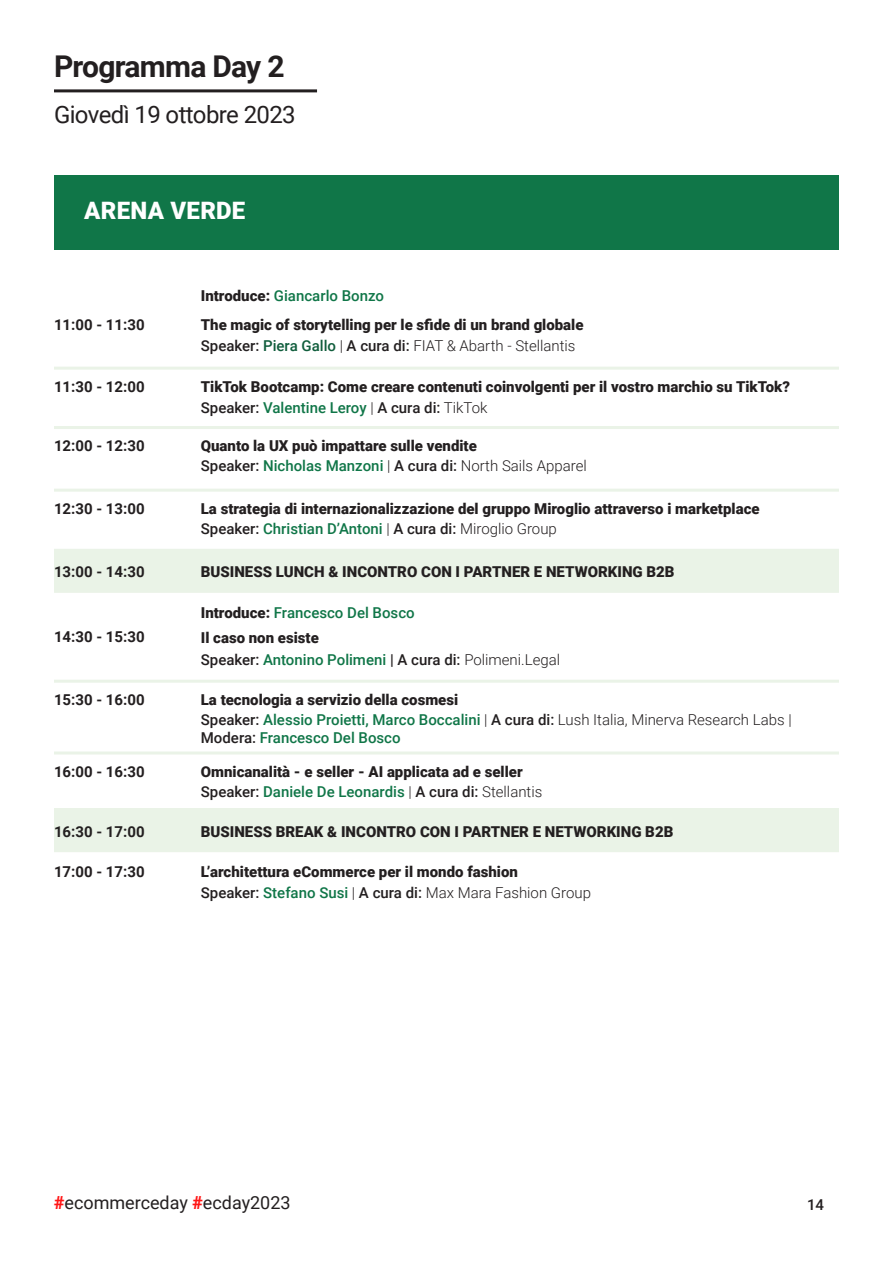
<style>
.page{position:relative;width:893px;height:1263px;background:#fff}
.page>*{position:absolute;margin:0;border:0;box-sizing:border-box;transform-origin:0 0}
.t1{font:700 30px "Roboto";letter-spacing:-.025em;color:#231f20}
.t2{font:24px "Roboto";letter-spacing:-.025em;color:#231f20}
.t3{font:900 24px "Roboto";letter-spacing:.01em;color:#fff}
.t4{font:18px "Roboto";color:#231f20}
.t5{font:900 15px "Roboto";color:#231f20}
.t6{font:300 15px "Roboto";color:#231f20}
.t7{font:500 15px "Roboto";color:#107648}
.t8{font:700 15px "Roboto";color:#231f20}
.t9{font:500 15px "Roboto";color:#231f20}
.s1{font-weight:900;color:#231f20}
.s2{font-weight:500}
.s3{font-weight:500;color:#105d3c}
.s4{color:#107648}
.s5{font-weight:300}
.s6{font-weight:500;color:#107648}
.s7{color:#231f20}
.s8{font-weight:300;color:#231f20}
.s9{font-weight:900;color:#ff1616}
</style>
<div class="page">
<div style="left:54px;top:175px;width:785px;height:75px;background:#107648"></div>
<div style="left:54px;top:549px;width:785px;height:42px;background:#eaf3e7"></div>
<div style="left:54px;top:808px;width:785px;height:42px;background:#eaf3e7"></div>
<hr style="left:54px;top:89px;width:263px;height:3px;background:#231f20">
<hr style="left:54px;top:367px;width:785px;height:3px;background:#eaf3e7">
<hr style="left:54px;top:489px;width:785px;height:3px;background:#eaf3e7">
<hr style="left:54px;top:680px;width:785px;height:3px;background:#eaf3e7">
<hr style="left:54px;top:751px;width:785px;height:3px;background:#eaf3e7">
<hr style="left:54px;top:426px;width:785px;height:3px;background:#eaf3e7">
<hr style="left:54px;top:590px;width:785px;height:3px;background:#eaf3e7">
<hr style="left:54px;top:849px;width:785px;height:3px;background:#eaf3e7">
<p class="t1" style="left:54px;top:45px;width:232px">Programma Day 2</p>
<p class="t2" style="left:54px;top:97px;width:243px">Giovedì 19 ottobre 2023</p>
<p class="t3" style="left:84px;top:193px;width:163px">ARENA VERDE</p>
<p class="t7" style="left:201px;top:285px;width:185px"><span class="s1">Introduce:</span> Giancarlo Bonzo</p>
<p class="t8" style="left:54px;top:314px;width:92px">11:00 - 11:30</p>
<p class="t5" style="left:201px;top:314px;width:384px">The magic of storytelling per le sfide di un brand globale</p>
<p class="t6" style="left:201px;top:335px;width:376px"><span class="s2">Speaker:</span> <span class="s3">Piera Gallo</span> | <span class="s2">A cura di:</span> FIAT &amp; Abarth - Stellantis</p>
<p class="t8" style="left:54px;top:376px;width:92px">11:30 - 12:00</p>
<p class="t5" style="left:201px;top:376px;width:591px">TikTok Bootcamp: Come creare contenuti coinvolgenti per il vostro marchio su TikTok?</p>
<p class="t9" style="left:201px;top:397px;width:288px">Speaker: <span class="s4">Valentine Leroy</span> <span class="s5">|</span> A cura di: <span class="s5">TikTok</span></p>
<p class="t8" style="left:54px;top:435px;width:92px">12:00 - 12:30</p>
<p class="t5" style="left:201px;top:435px;width:278px">Quanto la UX può impattare sulle vendite</p>
<p class="t6" style="left:201px;top:455px;width:388px"><span class="s2">Speaker:</span> <span class="s6">Nicholas Manzoni</span> | <span class="s2">A cura di:</span> North Sails Apparel</p>
<p class="t8" style="left:54px;top:498px;width:92px">12:30 - 13:00</p>
<p class="t5" style="left:201px;top:498px;width:560px">La strategia di internazionalizzazione del gruppo Miroglio attraverso i marketplace</p>
<p class="t7" style="left:201px;top:518px;width:358px"><span class="s7">Speaker:</span> Christian D’Antoni <span class="s8">|</span> <span class="s7">A cura di:</span> <span class="s8">Miroglio Group</span></p>
<p class="t8" style="left:54px;top:561px;width:92px">13:00 - 14:30</p>
<p class="t5" style="left:201px;top:561px;width:475px">BUSINESS LUNCH &amp; INCONTRO CON I PARTNER E NETWORKING B2B</p>
<p class="t7" style="left:201px;top:602px;width:215px"><span class="s1">Introduce:</span> Francesco Del Bosco</p>
<p class="t8" style="left:54px;top:626px;width:92px">14:30 - 15:30</p>
<p class="t5" style="left:201px;top:627px;width:120px">Il caso non esiste</p>
<p class="t9" style="left:201px;top:649px;width:361px">Speaker: <span class="s4">Antonino Polimeni</span> | A cura di: <span class="s5">Polimeni.Legal</span></p>
<p class="t8" style="left:54px;top:689px;width:92px">15:30 - 16:00</p>
<p class="t5" style="left:201px;top:689px;width:259px">La tecnologia a servizio della cosmesi</p>
<p class="t6" style="left:201px;top:709px;width:592px"><span class="s2">Speaker:</span> <span class="s6">Alessio Proietti, Marco Boccalini</span> | <span class="s2">A cura di:</span> Lush Italia, Minerva Research Labs |</p>
<p class="t7" style="left:201px;top:727px;width:201px"><span class="s7">Modera:</span> Francesco Del Bosco</p>
<p class="t8" style="left:54px;top:761px;width:92px">16:00 - 16:30</p>
<p class="t5" style="left:201px;top:761px;width:323px">Omnicanalità - e seller - AI applicata ad e seller</p>
<p class="t7" style="left:201px;top:781px;width:343px"><span class="s7">Speaker:</span> Daniele De Leonardis <span class="s8">|</span> <span class="s7">A cura di:</span> <span class="s8">Stellantis</span></p>
<p class="t8" style="left:54px;top:821px;width:92px">16:30 - 17:00</p>
<p class="t5" style="left:201px;top:821px;width:474px">BUSINESS BREAK &amp; INCONTRO CON I PARTNER E NETWORKING B2B</p>
<p class="t8" style="left:54px;top:861px;width:92px">17:00 - 17:30</p>
<p class="t5" style="left:201px;top:861px;width:319px">L’architettura eCommerce per il mondo fashion</p>
<p class="t6" style="left:201px;top:882px;width:392px"><span class="s2">Speaker:</span> <span class="s6">Stefano Susi</span> | <span class="s2">A cura di:</span> Max Mara Fashion Group</p>
<p class="t4" style="left:54px;top:1190px;width:238px"><span class="s9">#</span>ecommerceday <span class="s9">#</span>ecday2023</p>
<p class="t9" style="left:807px;top:1194px;width:19px">14</p>
</div>
